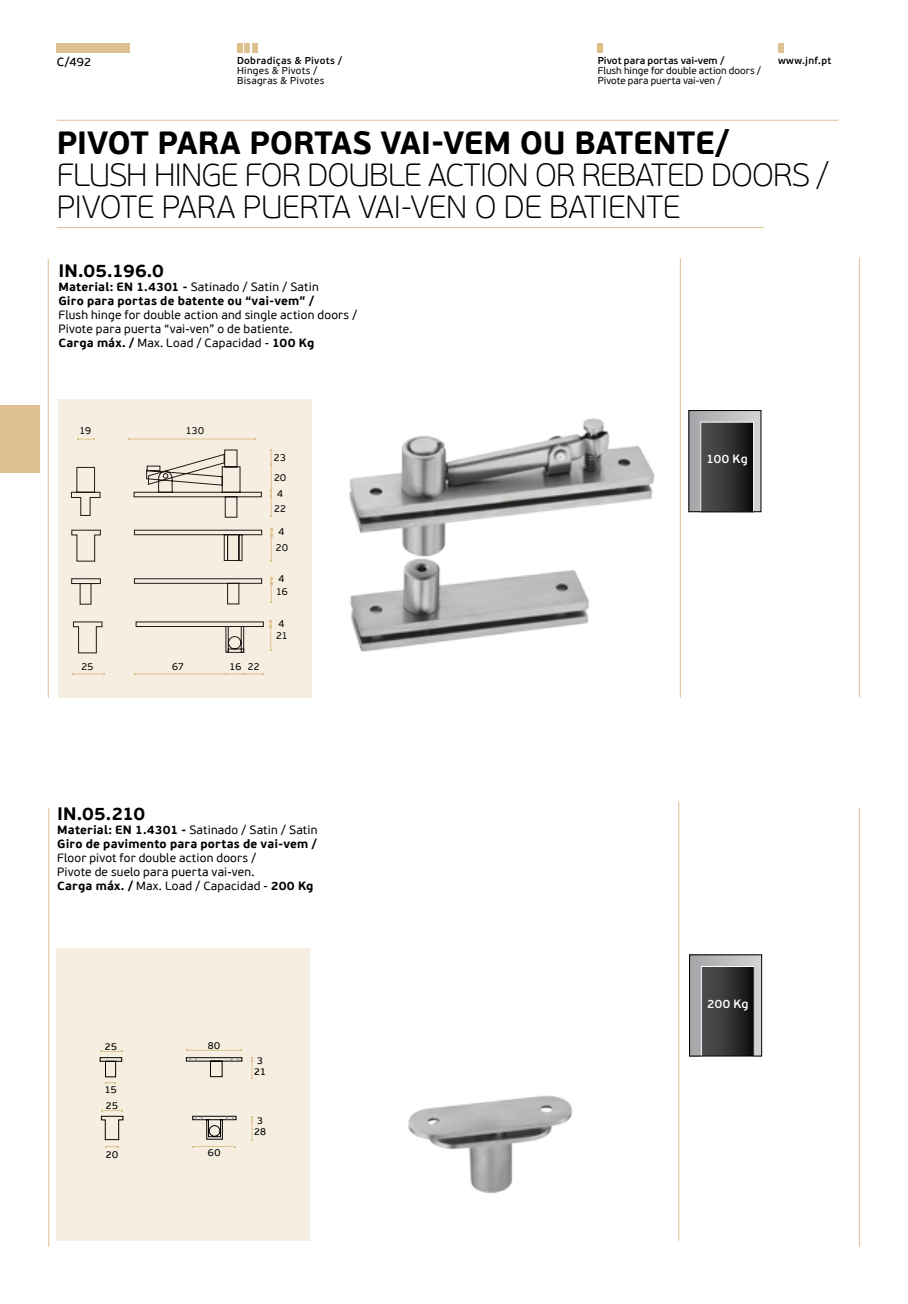
<style>
.page{position:relative;width:908px;height:1304px;background:#fff}
.page>*{position:absolute;margin:0;border:0;box-sizing:border-box;transform-origin:0 0}
.t1{font:100 32px "PF Beau Sans Pro";letter-spacing:-.025em;color:#000}
.t2{font:700 32px "PF Beau Sans Pro";letter-spacing:-.005em;color:#000}
.REF{font:700 18px "PF Beau Sans Pro";letter-spacing:.005em;color:#000}
.REF-2{font:12px/14px "PF Beau Sans Pro";letter-spacing:.015em;color:#000}
.REF-3{font:700 12px/14px "PF Beau Sans Pro";letter-spacing:.015em;color:#000}
.t3{font:600 12px "PF Beau Sans Pro";letter-spacing:.02em;color:#fff}
.t4{font:12px "PF Beau Sans Pro Bbook";color:#000}
.t5{font:10px "PF Beau Sans Pro";letter-spacing:.005em;color:#000}
.t6{font:600 10px "PF Beau Sans Pro";letter-spacing:.02em;color:#000}
.t7{font:600 10px "PF Beau Sans Pro";color:#000}
.t8{font:10px "PF Beau Sans Pro Bbook";letter-spacing:.025em;color:#000}
.s1{font-weight:700}
.s2{font-weight:400}
</style>
<div class="page">
<hr style="left:48px;top:259px;width:1px;height:439px;background:#ddc290">
<hr style="left:858px;top:258px;width:1px;height:439px;background:#ddc290">
<div style="left:777px;top:43px;width:6px;height:9px;background:#ddc290"></div>
<div style="left:597px;top:43px;width:5px;height:9px;background:#ddc290"></div>
<div style="left:0;top:405px;width:40px;height:67px;background:#ddc290"></div>
<hr style="left:57px;top:120px;width:781px;height:1px;background:#ddc290">
<hr style="left:57px;top:227px;width:706px;height:1px;background:#ddc290">
<hr style="left:48px;top:808px;width:1px;height:439px;background:#ddc290">
<hr style="left:858px;top:808px;width:1px;height:439px;background:#ddc290">
<div style="left:237px;top:43px;width:5px;height:9px;background:#ddc290"></div>
<div style="left:245px;top:43px;width:5px;height:9px;background:#ddc290"></div>
<div style="left:252px;top:43px;width:6px;height:9px;background:#ddc290"></div>
<hr style="left:679px;top:258px;width:1px;height:439px;background:#ddc290">
<div style="left:58px;top:399px;width:253px;height:299px;background:#f6eee1"></div>
<hr style="left:129px;top:439px;width:125px;height:1px;background:#ddc290">
<svg style="left:77px;top:438px;width:18px;height:2px"></svg>
<hr style="left:73px;top:674px;width:31px;height:1px;background:#ddc290">
<hr style="left:135px;top:674px;width:91px;height:1px;background:#ddc290">
<svg style="left:225px;top:673px;width:38px;height:2px"></svg>
<svg style="left:71px;top:449px;width:201px;height:204px"></svg>
<svg style="left:690px;top:412px;width:68px;height:98px;background:#b8babc"></svg>
<div style="left:700px;top:422px;width:53px;height:90px;background:linear-gradient(to right,#555557,#121112)"></div>
<div style="left:700px;top:422px;width:53px;height:90px;border:1px solid #fff"></div>
<div style="left:688px;top:410px;width:72px;height:102px;border:1px solid #000"></div>
<img style="left:349px;top:418px;width:305px;height:234px">
<hr style="left:678px;top:801px;width:1px;height:440px;background:#ddc290">
<div style="left:57px;top:949px;width:253px;height:292px;background:#f6eee1"></div>
<svg style="left:186px;top:1057px;width:56px;height:83px"></svg>
<svg style="left:251px;top:1116px;width:2px;height:25px"></svg>
<svg style="left:251px;top:1057px;width:2px;height:22px"></svg>
<hr style="left:187px;top:1050px;width:54px;height:1px;background:#ddc290">
<svg style="left:106px;top:1146px;width:13px;height:1px"></svg>
<svg style="left:100px;top:1051px;width:23px;height:89px"></svg>
<hr style="left:193px;top:1146px;width:42px;height:1px;background:#ddc290">
<div style="left:689px;top:955px;width:72px;height:101px;background:linear-gradient(to right,#a3a5a8,#d1d3d5)"></div>
<div style="left:701px;top:966px;width:52px;height:90px;background:linear-gradient(to right,#555557,#141314)"></div>
<div style="left:700px;top:966px;width:54px;height:91px;border:1px solid #fff"></div>
<div style="left:689px;top:955px;width:72px;height:101px;border:1px solid #000"></div>
<img style="left:408px;top:1095px;width:165px;height:98px">
<div style="left:57px;top:43px;width:73px;height:9px;background:#ddc290"></div>
<p class="t4" style="left:57px;top:55px;width:36px">C/492</p>
<p class="t6" style="left:237px;top:55px;width:107px">Dobradiças &amp; Pivots /</p>
<p class="t5" style="left:237px;top:65px;width:82px">Hinges &amp; Pivots /</p>
<p class="t5" style="left:237px;top:75px;width:89px">Bisagras &amp; Pivotes</p>
<p class="t7" style="left:597px;top:55px;width:128px">Pivot para portas vai-vem /</p>
<p class="t6" style="left:777px;top:55px;width:55px">www.jnf.pt</p>
<p class="t5" style="left:597px;top:65px;width:165px">Flush hinge for double action doors /</p>
<p class="t5" style="left:597px;top:75px;width:125px">Pivote para puerta vai-ven /</p>
<p class="t2" style="left:57px;top:123px;width:674px">PIVOT PARA PORTAS VAI-VEM OU BATENTE/</p>
<p class="t1" style="left:57px;top:157px;width:773px">FLUSH HINGE FOR DOUBLE ACTION OR REBATED DOORS /</p>
<p class="t1" style="left:57px;top:189px;width:624px">PIVOTE PARA PUERTA VAI-VEN O DE BATIENTE</p>
<p class="REF" style="left:58px;top:260px;width:107px">IN.05.196.0</p>
<p class="REF-2" style="left:58px;top:280px;width:262px"><span class="s1">Material: EN 1.4301 -</span> Satinado / Satin / Satin</p>
<p class="REF-3" style="left:58px;top:294px;width:257px">Giro para portas de batente ou “vai-vem” /</p>
<p class="REF-2" style="left:58px;top:308px;width:300px">Flush hinge for double action and single action doors /<br>Pivote para puerta “vai-ven” o de batiente.</p>
<p class="REF-2" style="left:58px;top:336px;width:257px"><span class="s1">Carga máx. /</span> Max. Load / Capacidad - <span class="s1">100 Kg</span></p>
<p class="t5" style="left:79px;top:425px;width:13px">19</p>
<p class="t5" style="left:186px;top:425px;width:20px">130</p>
<p class="t5" style="left:81px;top:661px;width:14px">25</p>
<p class="t5" style="left:172px;top:661px;width:13px">67</p>
<p class="t5" style="left:229px;top:661px;width:13px">16</p>
<p class="t5" style="left:248px;top:661px;width:13px">22</p>
<p class="t5" style="left:274px;top:452px;width:14px">23</p>
<p class="t5" style="left:274px;top:471px;width:14px">20</p>
<p class="t5" style="left:277px;top:488px;width:7px">4</p>
<p class="t5" style="left:274px;top:502px;width:13px">22</p>
<p class="t5" style="left:276px;top:542px;width:14px">20</p>
<p class="t5" style="left:278px;top:526px;width:7px">4</p>
<p class="t5" style="left:278px;top:573px;width:7px">4</p>
<p class="t5" style="left:278px;top:617px;width:7px">4</p>
<p class="t5" style="left:276px;top:586px;width:13px">16</p>
<p class="t5" style="left:276px;top:630px;width:13px">21</p>
<p class="REF" style="left:57px;top:803px;width:90px">IN.05.210</p>
<p class="REF-2" style="left:57px;top:823px;width:262px"><span class="s1">Material: EN 1.4301 -</span> Satinado / Satin / Satin</p>
<p class="REF-3" style="left:57px;top:837px;width:261px">Giro de pavimento para portas de vai-vem /<br><span class="s2">Floor pivot for double action doors /</span></p>
<p class="REF-2" style="left:57px;top:865px;width:199px">Pivote de suelo para puerta vai-ven.</p>
<p class="REF-2" style="left:57px;top:879px;width:258px"><span class="s1">Carga máx. /</span> Max. Load / Capacidad - <span class="s1">200 Kg</span></p>
<p class="t8" style="left:105px;top:1041px;width:14px">25</p>
<p class="t8" style="left:105px;top:1084px;width:14px">15</p>
<p class="t8" style="left:106px;top:1100px;width:14px">25</p>
<p class="t8" style="left:208px;top:1040px;width:14px">80</p>
<p class="t8" style="left:106px;top:1149px;width:14px">20</p>
<p class="t8" style="left:208px;top:1147px;width:14px">60</p>
<p class="t8" style="left:257px;top:1055px;width:7px">3</p>
<p class="t8" style="left:254px;top:1066px;width:13px">21</p>
<p class="t8" style="left:257px;top:1114px;width:7px">3</p>
<p class="t8" style="left:254px;top:1125px;width:14px">28</p>
<p class="t3" style="left:706px;top:452px;width:43px">100 Kg</p>
<p class="t3" style="left:706px;top:996px;width:43px">200 Kg</p>
</div>
